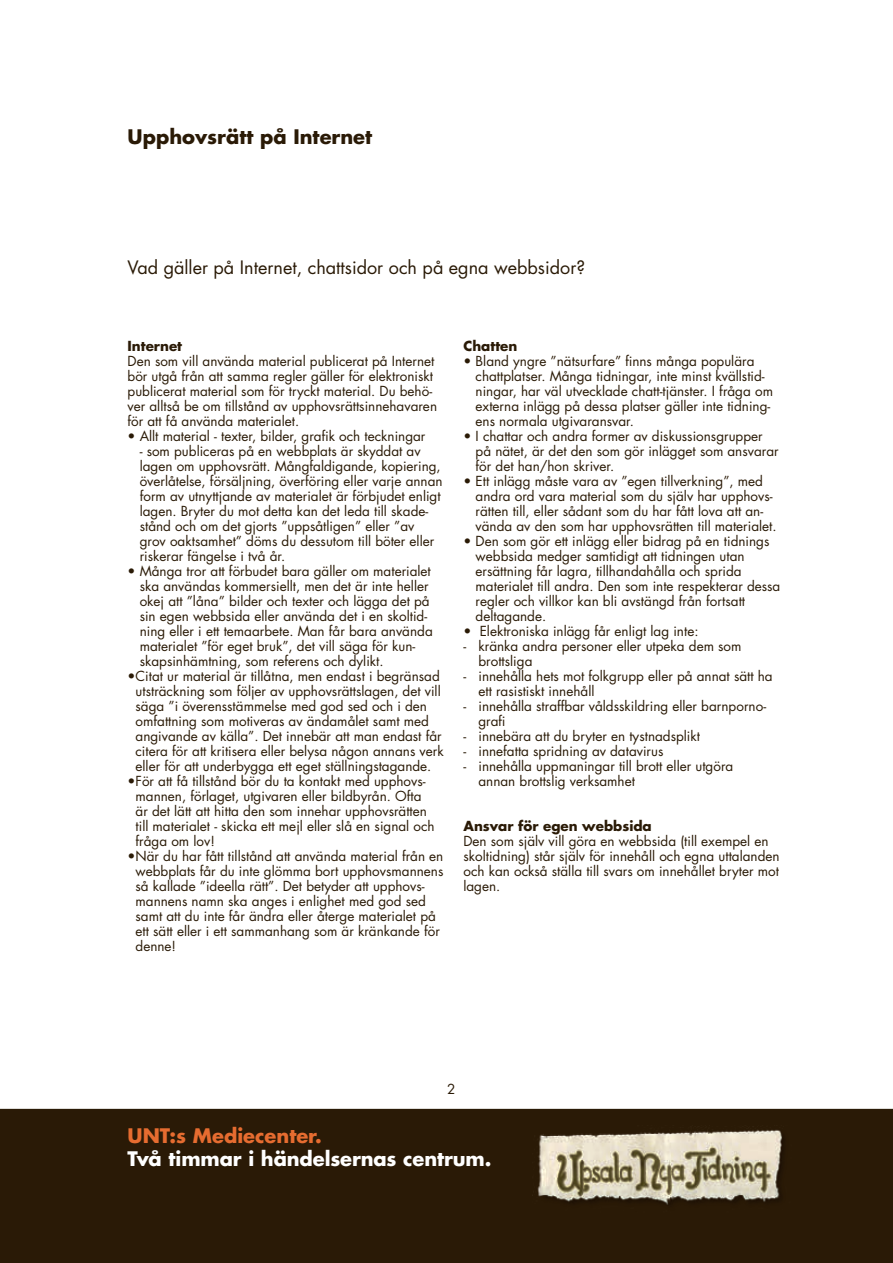
<style>
.page{position:relative;width:893px;height:1263px;background:#fff}
.page>*{position:absolute;margin:0;border:0;box-sizing:border-box;transform-origin:0 0}
.t1{font:700 19.5px "Futura Std";letter-spacing:-.005em;color:#fff}
.t2{font:700 19.5px "Futura Std";color:#2a1a06}
.t3{font:700 19.5px "Futura Std";color:#e66c30}
.t4{font:18px "Futura Std";color:#2a1a06}
.t5{font:13.5px/15px "Futura Std";color:#2a1a06}
.t6{font:700 13.5px "Futura Std";color:#2a1a06}
</style>
<div class="page">
<div style="left:1px;top:1109px;width:891px;height:153px;background:#2a1a06"></div>
<div style="left:0;top:1109px;width:893px;height:154px;border:2px solid #2a1a06"></div>
<img style="left:537px;top:1129px;width:246px;height:76px">
<h1 class="t2" style="left:128px;top:123px;width:246px">Upphovsrätt på Internet</h1>
<h2 class="t4" style="left:128px;top:256px;width:459px">Vad gäller på Internet, chattsidor och på egna webbsidor?</h2>
<p class="t6" style="left:128px;top:337px;width:56px">Internet</p>
<p class="t5" style="left:128px;top:354px;width:311px">Den som vill använda material publicerat på Internet bör utgå från att samma regler gäller för elektroniskt publicerat material som för tryckt material. Du behö&shy;ver alltså be om tillstånd av upphovsrättsinnehavaren för att få använda materialet.</p>
<p class="t5" style="left:128px;top:429px;width:299px">• Allt material - texter, bilder, grafik och teckningar</p>
<p class="t5" style="left:140px;top:444px;width:304px">- som publiceras på en webbplats är skyddat av lagen om upphovsrätt. Mångfaldigande, kopiering, överlåtelse, försäljning, överföring eller varje annan form av utnyttjande av materialet är förbjudet enligt lagen. Bryter du mot detta kan det leda till skade&shy;stånd och om det gjorts ”uppsåtligen” eller ”av grov oaktsamhet” döms du dessutom till böter eller riskerar fängelse i två år.</p>
<p class="t5" style="left:140px;top:564px;width:295px;text-indent:-12px">• Många tror att förbudet bara gäller om materialet ska användas kommersiellt, men det är inte heller okej att ”låna” bilder och texter och lägga det på sin egen webbsida eller använda det i en skoltid&shy;ning eller i ett temaarbete. Man får bara använda materialet ”för eget bruk”, det vill säga för kun&shy;skapsinhämtning, som referens och dylikt.</p>
<p class="t5" style="left:136px;top:669px;width:310px;text-indent:-8px">•Citat ur material är tillåtna, men endast i begränsad utsträckning som följer av upphovsrättslagen, det vill säga ”i överensstämmelse med god sed och i den omfattning som motiveras av ändamålet samt med angivande av källa”. Det innebär att man endast får citera för att kritisera eller belysa någon annans verk eller för att underbygga ett eget ställningstagande.</p>
<p class="t5" style="left:136px;top:774px;width:301px;text-indent:-8px">•För att få tillstånd bör du ta kontakt med upphovs&shy;mannen, förlaget, utgivaren eller bildbyrån. Ofta är det lätt att hitta den som innehar upphovsrätten till materialet - skicka ett mejl eller slå en signal och fråga om lov!</p>
<p class="t5" style="left:136px;top:849px;width:309px;text-indent:-8px">•När du har fått tillstånd att använda material från en webbplats får du inte glömma bort upphovsmannens så kallade ”ideella rätt”. Det betyder att upphovs&shy;mannens namn ska anges i enlighet med god sed samt att du inte får ändra eller återge materialet på ett sätt eller i ett sammanhang som är kränkande för denne!</p>
<p class="t6" style="left:463px;top:337px;width:55px">Chatten</p>
<p class="t5" style="left:476px;top:354px;width:299px;text-indent:-12px">• Bland yngre ”nätsurfare” finns många populära chattplatser. Många tidningar, inte minst kvällstid&shy;ningar, har väl utvecklade chatt-tjänster. I fråga om externa inlägg på dessa platser gäller inte tidning&shy;ens normala utgivaransvar.</p>
<p class="t5" style="left:476px;top:429px;width:305px;text-indent:-12px">• I chattar och andra former av diskussionsgrupper på nätet, är det den som gör inlägget som ansvarar för det han/hon skriver.</p>
<p class="t5" style="left:476px;top:474px;width:302px;text-indent:-12px">• Ett inlägg måste vara av ”egen tillverkning”, med andra ord vara material som du själv har upphovs&shy;rätten till, eller sådant som du har fått lova att an&shy;vända av den som har upphovsrätten till materialet.</p>
<p class="t5" style="left:476px;top:534px;width:306px;text-indent:-12px">• Den som gör ett inlägg eller bidrag på en tidnings webbsida medger samtidigt att tidningen utan ersättning får lagra, tillhandahålla och sprida materialet till andra. Den som inte respekterar dessa regler och villkor kan bli avstängd från fortsatt deltagande.</p>
<p class="t5" style="left:463px;top:624px;width:237px">• Elektroniska inlägg får enligt lag inte:</p>
<p class="t5" style="left:478px;top:639px;width:265px;text-indent:-15px">- kränka andra personer eller utpeka dem som brottsliga</p>
<p class="t5" style="left:478px;top:669px;width:296px;text-indent:-15px">- innehålla hets mot folkgrupp eller på annat sätt ha ett rasistiskt innehåll</p>
<p class="t5" style="left:478px;top:699px;width:289px;text-indent:-15px">- innehålla straffbar våldsskildring eller barnporno&shy;grafi</p>
<p class="t5" style="left:463px;top:729px;width:238px">- innebära att du bryter en tystnadsplikt</p>
<p class="t5" style="left:463px;top:744px;width:201px">- innefatta spridning av datavirus</p>
<p class="t5" style="left:478px;top:759px;width:256px;text-indent:-15px">- innehålla uppmaningar till brott eller utgöra annan brottslig verksamhet</p>
<p class="t6" style="left:463px;top:817px;width:190px">Ansvar för egen webbsida</p>
<p class="t5" style="left:463px;top:834px;width:318px">Den som själv vill göra en webbsida (till exempel en skoltidning) står själv för innehåll och egna uttalanden och kan också ställa till svars om innehållet bryter mot lagen.</p>
<p class="t5" style="left:447px;top:1082px;width:10px">2</p>
<h1 class="t3" style="left:128px;top:1122px;width:196px">UNT:s Mediecenter.</h1>
<h1 class="t1" style="left:128px;top:1145px;width:365px">Två timmar i händelsernas centrum.</h1>
</div>
